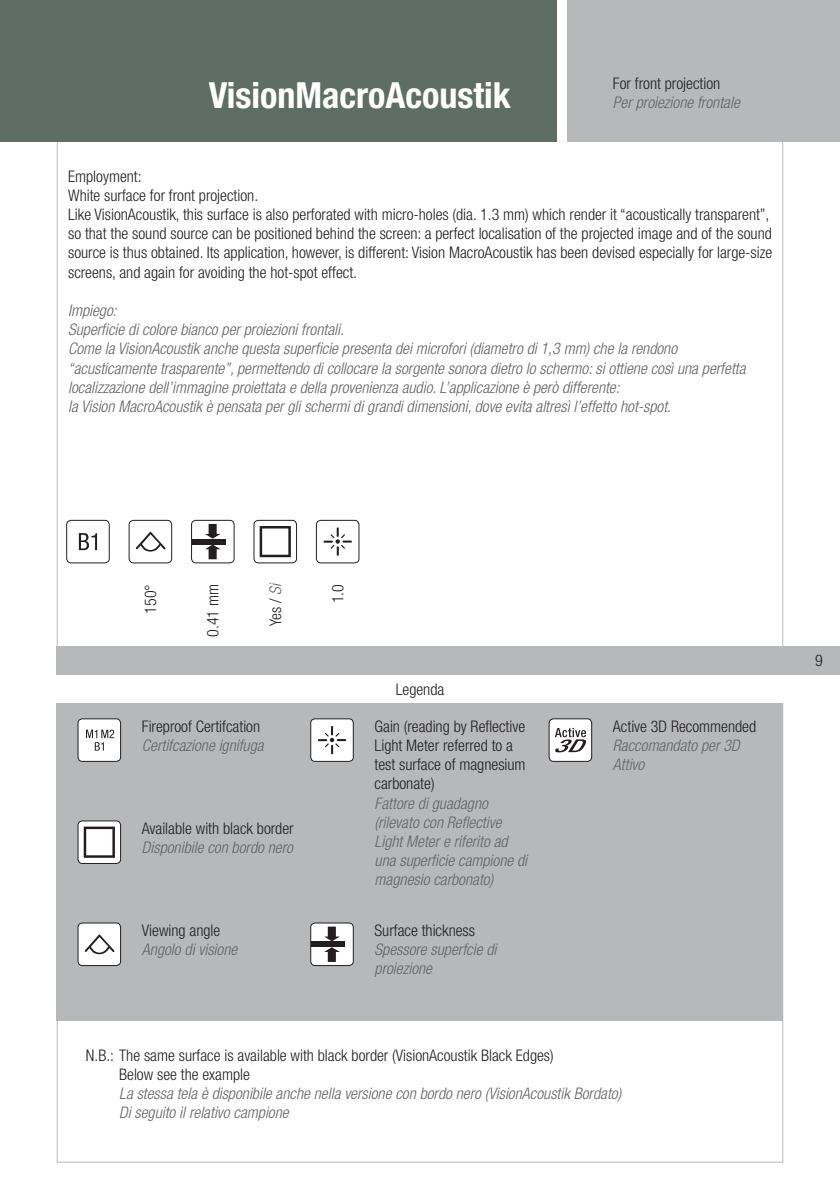
<style>
.page{position:relative;width:840px;height:1191px;background:#fff}
.page>*{position:absolute;margin:0;border:0;box-sizing:border-box;transform-origin:0 0}
.t1{font:700 condensed 36px "Helvetica Neue LT Pro";color:#fff}
.t2{font:italic 300 condensed 16px/19.2px "Helvetica Neue LT Pro";color:#636466}
.t3{font:300 condensed 16px/19.2px "Helvetica Neue LT Pro";color:#231f20}
.s1{font-style:italic;color:#636466}
</style>
<div class="page">
<div style="left:0;top:0;width:556px;height:142px;background:#5e6e66"></div>
<div style="left:567px;top:0;width:272px;height:142px;background:#b6b8ba"></div>
<div style="left:57px;top:703px;width:725px;height:317px;background:#b6b8ba"></div>
<div style="left:57px;top:646px;width:782px;height:29px;background:#b6b8ba"></div>
<div style="left:78px;top:719px;width:42px;height:42px;background:#fff;border-radius:4px"></div>
<div style="left:77px;top:718px;width:44px;height:44px;border:1px solid #231f20;border-radius:4px"></div>
<svg style="left:86px;top:729px;width:28px;height:21px"></svg>
<div style="left:78px;top:821px;width:42px;height:42px;background:#fff;border-radius:4px"></div>
<div style="left:77px;top:820px;width:44px;height:44px;border:1px solid #231f20;border-radius:4px"></div>
<svg style="left:84px;top:826px;width:31px;height:31px"></svg>
<div style="left:78px;top:923px;width:42px;height:42px;background:#fff;border-radius:4px"></div>
<div style="left:77px;top:922px;width:44px;height:44px;border:1px solid #231f20;border-radius:4px"></div>
<svg style="left:85px;top:934px;width:29px;height:20px"></svg>
<div style="left:310px;top:719px;width:43px;height:42px;background:#fff;border-radius:4px"></div>
<div style="left:310px;top:718px;width:43px;height:44px;border:1px solid #231f20;border-radius:4px"></div>
<svg style="left:317px;top:726px;width:29px;height:28px"></svg>
<div style="left:310px;top:923px;width:43px;height:42px;background:#fff;border-radius:4px"></div>
<div style="left:310px;top:922px;width:43px;height:44px;border:1px solid #231f20;border-radius:4px"></div>
<div style="left:311px;top:941px;width:34px;height:6px;background:#231f20"></div>
<svg style="left:324px;top:926px;width:16px;height:36px"></svg>
<div style="left:549px;top:719px;width:42px;height:42px;background:#fff;border-radius:4px"></div>
<div style="left:548px;top:718px;width:44px;height:44px;border:1px solid #231f20;border-radius:4px"></div>
<svg style="left:554px;top:728px;width:33px;height:24px"></svg>
<div style="left:66px;top:520px;width:44px;height:43px;border:1px solid #231f20;border-radius:4px"></div>
<svg style="left:79px;top:533px;width:18px;height:17px"></svg>
<div style="left:128px;top:520px;width:44px;height:43px;border:1px solid #231f20;border-radius:4px"></div>
<svg style="left:136px;top:532px;width:29px;height:19px"></svg>
<div style="left:191px;top:520px;width:43px;height:43px;border:1px solid #231f20;border-radius:4px"></div>
<div style="left:192px;top:539px;width:34px;height:5px;background:#231f20"></div>
<svg style="left:205px;top:524px;width:15px;height:35px"></svg>
<div style="left:253px;top:520px;width:44px;height:43px;border:1px solid #231f20;border-radius:4px"></div>
<svg style="left:259px;top:526px;width:32px;height:31px"></svg>
<div style="left:316px;top:520px;width:43px;height:43px;border:1px solid #231f20;border-radius:4px"></div>
<svg style="left:323px;top:527px;width:28px;height:29px"></svg>
<h1 class="t1" style="left:209px;top:73px;width:303px">VisionMacroAcoustik</h1>
<p class="t3" style="left:612px;top:73px;width:109px">For front projection</p>
<p class="t2" style="left:612px;top:93px;width:128px">Per proiezione frontale</p>
<p class="t3" style="left:68px;top:166px;width:705px">Employment:<br>White surface for front projection.<br>Like VisionAcoustik, this surface is also perforated with micro-holes (dia. 1.3 mm) which render it “acoustically transparent”, so that the sound source can be positioned behind the screen: a perfect localisation of the projected image and of the sound source is thus obtained. Its application, however, is different: Vision MacroAcoustik has been devised especially for large-size screens, and again for avoiding the hot-spot effect.</p>
<p class="t2" style="left:68px;top:301px;width:678px">Impiego:<br>Superficie di colore bianco per proiezioni frontali.<br>Come la VisionAcoustik anche questa superficie presenta dei microfori (diametro di 1,3 mm) che la rendono “acusticamente trasparente”, permettendo di collocare la sorgente sonora dietro lo schermo: si ottiene così una perfetta localizzazione dell’immagine proiettata e della provenienza audio. L’applicazione è però differente:<br>la Vision MacroAcoustik è pensata per gli schermi di grandi dimensioni, dove evita altresì l’effetto hot-spot.</p>
<p class="t3" style="left:141px;top:613px;width:31px;rotate:-90deg">150°</p>
<p class="t3" style="left:203px;top:637px;width:54px;rotate:-90deg">0.41 mm</p>
<p class="t3" style="left:265px;top:626px;width:45px;rotate:-90deg">Yes / <span class="s1">Si</span></p>
<p class="t3" style="left:328px;top:603px;width:21px;rotate:-90deg">1.0</p>
<p class="t3" style="left:142px;top:716px;width:120px">Fireproof Certifcation</p>
<p class="t2" style="left:142px;top:736px;width:123px">Certifcazione ignifuga</p>
<p class="t3" style="left:142px;top:818px;width:153px">Available with black border</p>
<p class="t2" style="left:142px;top:838px;width:152px">Disponibile con bordo nero</p>
<p class="t3" style="left:142px;top:920px;width:80px">Viewing angle</p>
<p class="t2" style="left:142px;top:940px;width:97px">Angolo di visione</p>
<p class="t3" style="left:395px;top:679px;width:50px">Legenda</p>
<p class="t3" style="left:374px;top:716px;width:152px">Gain (reading by Reflective<br>Light Meter referred to a test surface of magnesium carbonate)</p>
<p class="t2" style="left:374px;top:793px;width:154px">Fattore di guadagno (rilevato con Reflective<br>Light Meter e riferito ad una superficie campione di magnesio carbonato)</p>
<p class="t3" style="left:374px;top:920px;width:102px">Surface thickness</p>
<p class="t2" style="left:374px;top:940px;width:123px">Spessore superfcie di proiezione</p>
<p class="t3" style="left:612px;top:716px;width:145px">Active 3D Recommended</p>
<p class="t2" style="left:612px;top:736px;width:128px">Raccomandato per 3D<br>Attivo</p>
<p class="t3" style="left:119px;top:1045px;width:436px;text-indent:-33px">N.B.: The same surface is available with black border (VisionAcoustik Black Edges)<br>Below see the example</p>
<p class="t2" style="left:119px;top:1084px;width:503px">La stessa tela è disponibile anche nella versione con bordo nero (VisionAcoustik Bordato)<br>Di seguito il relativo campione</p>
<p class="t3" style="left:814px;top:651px;width:9px">9</p>
</div>
